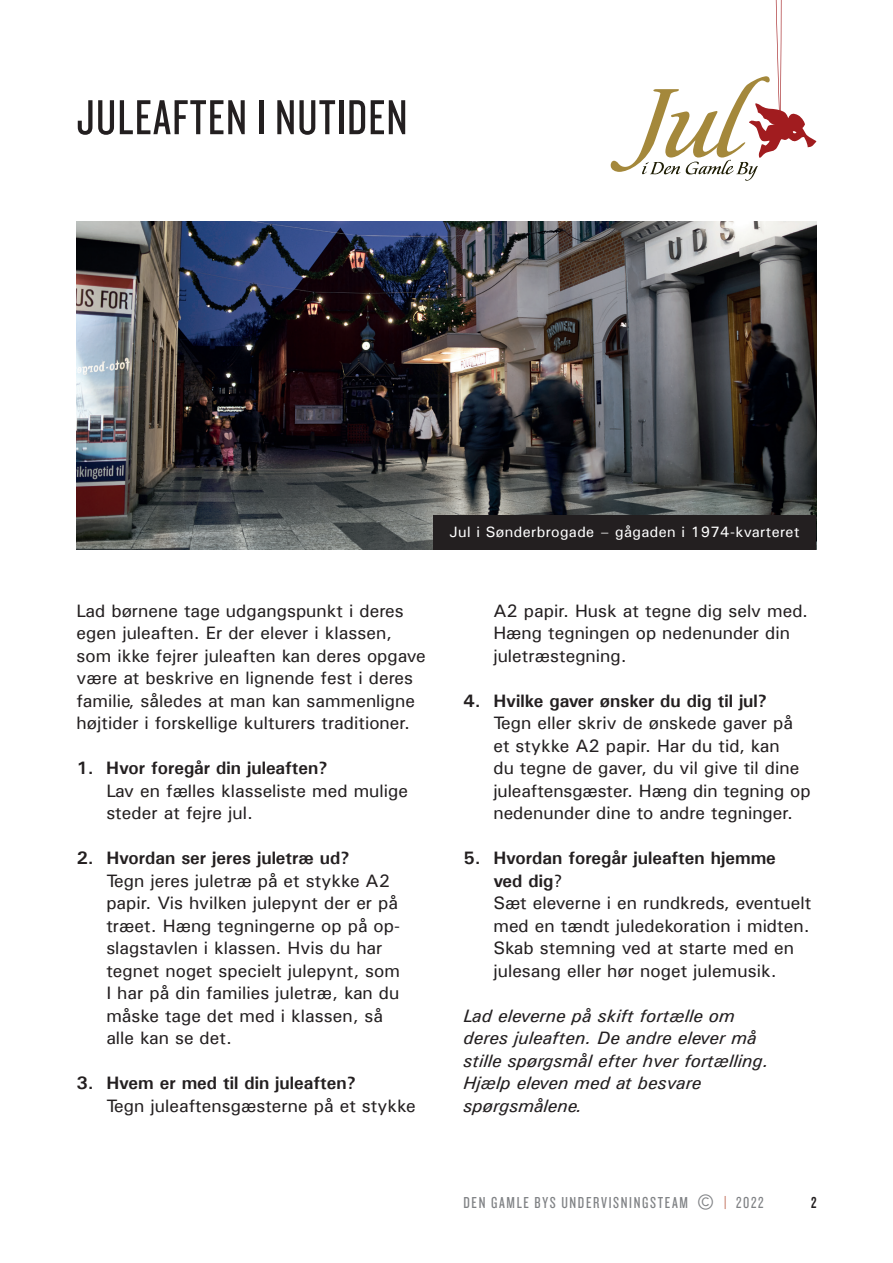
<style>
.page{position:relative;width:893px;height:1263px;background:#fff}
.page>*{position:absolute;margin:0;border:0;box-sizing:border-box;transform-origin:0 0}
.t1{font:51px "Knockout HTF28 Junior Featherwt";letter-spacing:.025em;color:#231f20}
.t2{font:18px/22.5px "Univers";color:#231f20}
.t3{font:italic 18px/22.5px "Univers";color:#231f20}
.t4{font:700 18px "Univers";color:#231f20}
.t5{font:16.5px "Knockout HTF28 Junior Featherwt";letter-spacing:.1em;color:#808285}
.t6{font:16.5px "Knockout HTF48 Featherweight";color:#231f20}
.t7{font:15px "Univers";letter-spacing:.025em;color:#fff}
.s1{font-weight:700}
.s2{font-family:"Univers";font-size:31.5px}
.s3{color:#c0705b}
</style>
<div class="page">
<svg style="left:611px;top:0;width:205px;height:181px"></svg>
<img style="left:77px;top:221px;width:739px;height:328px">
<div style="left:433px;top:515px;width:383px;height:34px;background:#231f20"></div>
<h1 class="t1" style="left:77px;top:92px;width:332px">JULEAFTEN I NUTIDEN</h1>
<p class="t7" style="left:449px;top:522px;width:352px">Jul i Sønderbrogade – gågaden i 1974-kvarteret</p>
<p class="t2" style="left:77px;top:599px;width:351px">Lad børnene tage udgangspunkt i deres egen juleaften. Er der elever i klassen, som ikke fejrer juleaften kan deres opgave være at beskrive en lignende fest i deres familie, således at man kan sammenligne højtider i forskellige kulturers traditioner.</p>
<p class="t4" style="left:77px;top:757px;width:253px">1. Hvor foregår din juleaften?</p>
<p class="t2" style="left:106px;top:779px;width:303px">Lav en fælles klasseliste med mulige steder at fejre jul.</p>
<p class="t4" style="left:77px;top:847px;width:275px">2. Hvordan ser jeres juletræ ud?</p>
<p class="t2" style="left:106px;top:869px;width:295px">Tegn jeres juletræ på et stykke A2 papir. Vis hvilken julepynt der er på træet. Hæng tegningerne op på op&shy;slagstavlen i klassen. Hvis du har tegnet noget specielt julepynt, som<br>I har på din families juletræ, kan du måske tage det med i klassen, så alle kan se det.</p>
<p class="t4" style="left:77px;top:1072px;width:281px">3. Hvem er med til din juleaften?</p>
<p class="t2" style="left:106px;top:1094px;width:311px">Tegn juleaftensgæsterne på et stykke</p>
<p class="t2" style="left:493px;top:599px;width:316px">A2 papir. Husk at tegne dig selv med.<br>Hæng tegningen op nedenunder din juletræstegning.</p>
<p class="t4" style="left:464px;top:689px;width:305px">4. Hvilke gaver ønsker du dig til jul?</p>
<p class="t2" style="left:493px;top:711px;width:319px">Tegn eller skriv de ønskede gaver på et stykke A2 papir. Har du tid, kan<br>du tegne de gaver, du vil give til dine juleaftensgæster. Hæng din tegning op nedenunder dine to andre tegninger.</p>
<p class="t2" style="left:493px;top:846px;width:320px;text-indent:-30px"><span class="s1">5. Hvordan foregår juleaften hjemme<br>ved dig</span>?<br>Sæt eleverne i en rundkreds, eventuelt med en tændt juledekoration i midten.<br>Skab stemning ved at starte med en julesang eller hør noget julemusik.</p>
<p class="t3" style="left:464px;top:1004px;width:307px">Lad eleverne på skift fortælle om deres juleaften. De andre elever må stille spørgsmål efter hver fortælling.<br>Hjælp eleven med at besvare spørgsmålene.</p>
<p class="t5" style="left:463px;top:1194px;width:302px">DEN GAMLE BYS UNDERVISNINGSTEAM <span class="s2">©</span> <span class="s3">|</span> 2022</p>
<p class="t6" style="left:811px;top:1194px;width:7px">2</p>
</div>
